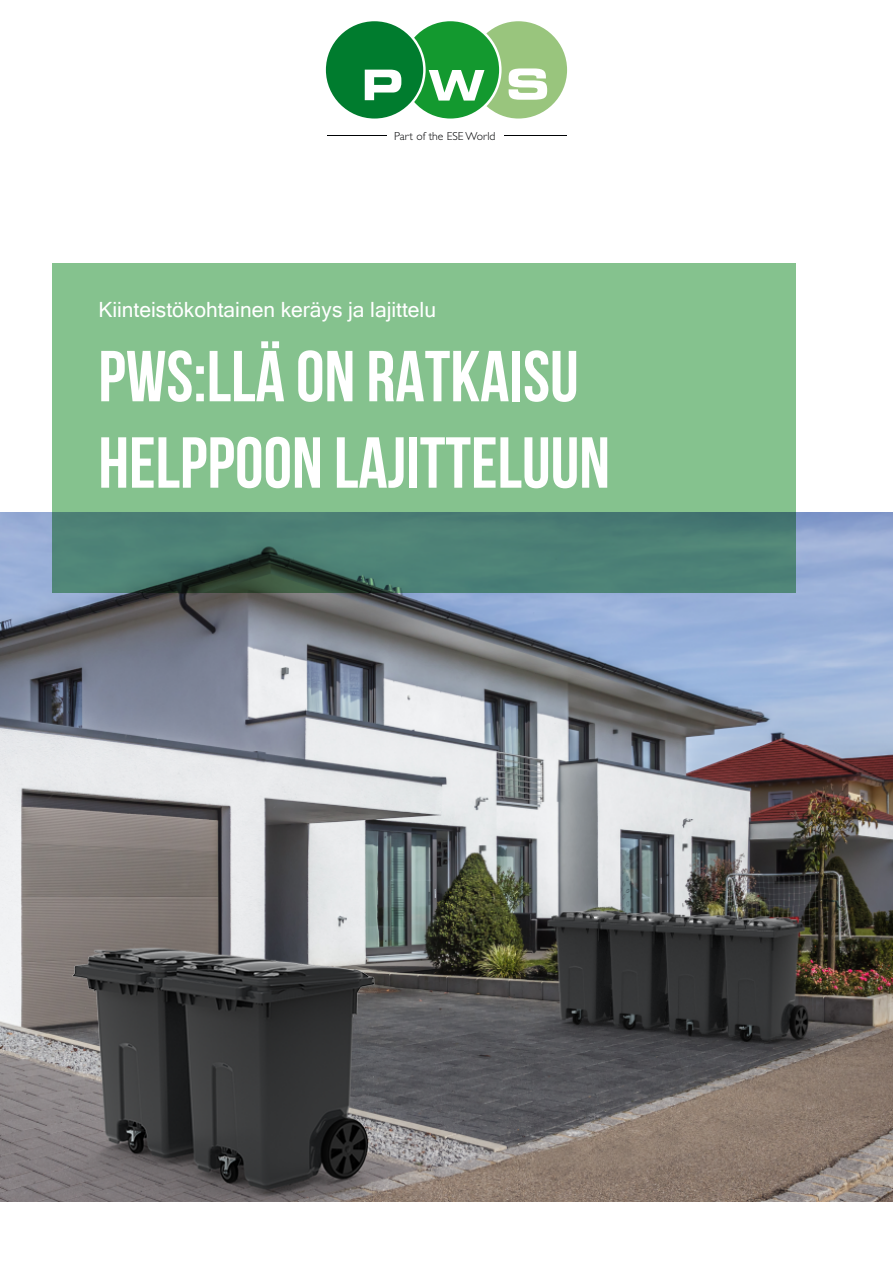
<style>
.page{position:relative;width:893px;height:1263px;background:#fff}
.page>*{position:absolute;margin:0;border:0;box-sizing:border-box;transform-origin:0 0}
.t1{font:700 72px/86.4px "Bebas Neue";color:#fff}
.t2{font:21px "Microsoft Sans Serif";color:#fff}
.t3{font:300 11.55px "Gill Sans";color:#000204}
</style>
<div class="page">
<img style="left:0;top:512px;width:893px;height:690px">
<svg style="left:52px;top:264px;width:743px;height:329px;background:#76b086"></svg>
<div style="left:326px;top:21px;width:97px;height:98px;background:#007c2e;border-radius:50%"></div>
<svg style="left:365px;top:70px;width:36px;height:30px"></svg>
<svg style="left:414px;top:21px;width:153px;height:98px"></svg>
<hr style="left:327px;top:135px;width:59px;height:1px;background:#000204">
<hr style="left:504px;top:135px;width:63px;height:1px;background:#000204">
<p class="t3" style="left:394px;top:129px;width:103px">Part of the ESE World</p>
<p class="t2" style="left:98px;top:296px;width:339px">Kiinteistökohtainen keräys ja lajittelu</p>
<h1 class="t1" style="left:98px;top:332px;width:513px">PWS:llä ON RATKAISU<br>HELPPOON LAJITTELUUN</h1>
</div>
